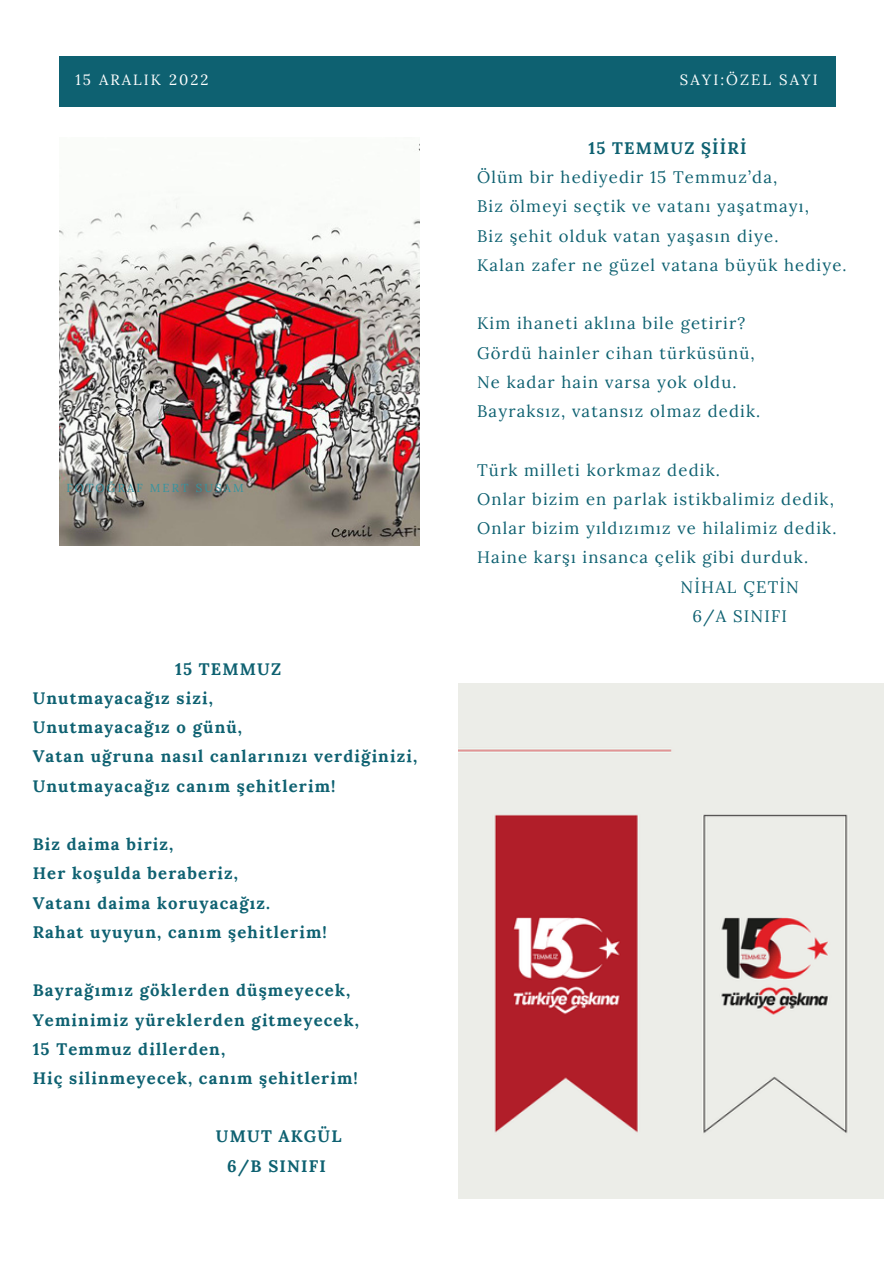
<style>
.page{position:relative;width:893px;height:1264px;background:#fff}
.page>*{position:absolute;margin:0;border:0;box-sizing:border-box;transform-origin:0 0}
.t1{font:16.65px/29.2px "Lora";letter-spacing:.07em;color:#0e6171}
.t2{font:700 16.65px/29.2px "Lora";letter-spacing:.07em;color:#0e6171}
.t3{font:14.85px "Lora";letter-spacing:-.305em;color:#fff}
.t4{font:14.85px "Lora";letter-spacing:-.005em;color:#fff}
.t5{font:11.55px "Lora";letter-spacing:.18em;color:#3494a0}
</style>
<div class="page">
<img style="left:59px;top:148px;width:360px;height:397px">
<div style="left:59px;top:56px;width:776px;height:51px;background:#0e6171"></div>
<img style="left:458px;top:683px;width:425px;height:515px">
<p class="t3" style="left:75px;top:70px;width:159px">21 52 AARĞAULSI TK O2S0 2 20 2 0</p>
<p class="t4" style="left:680px;top:70px;width:139px">SAYI:ÖZCELİLSTA2Y9I</p>
<p class="t2" style="left:588px;top:133px;width:159px">15 TEMMUZ ŞİİRİ</p>
<p class="t1" style="left:477px;top:162px;width:371px">Ölüm bir hediyedir 15 Temmuz’da,<br>Biz ölmeyi seçtik ve vatanı yaşatmayı,<br>Biz şehit olduk vatan yaşasın diye.<br>Kalan zafer ne güzel vatana büyük hediye.</p>
<p class="t5" style="left:66px;top:480px;width:179px">FOTOĞRAF MERT SUSAM</p>
<p class="t2" style="left:33px;top:654px;width:386px;text-indent:142px">15 TEMMUZ<br>Unutmayacağız sizi,<br>Unutmayacağız o günü,<br>Vatan uğruna nasıl canlarınızı verdiğinizi,<br>Unutmayacağız canım şehitlerim!</p>
<p class="t2" style="left:33px;top:829px;width:296px">Biz daima biriz,<br>Her koşulda beraberiz,<br>Vatanı daima koruyacağız.<br>Rahat uyuyun, canım şehitlerim!</p>
<p class="t2" style="left:33px;top:975px;width:328px">Bayrağımız göklerden düşmeyecek,<br>Yeminimiz yüreklerden gitmeyecek,<br>15 Temmuz dillerden,<br>Hiç silinmeyecek, canım şehitlerim!</p>
<p class="t2" style="left:216px;top:1121px;width:127px;text-align:center">UMUT AKGÜL<br>6/B SINIFI</p>
<p class="t1" style="left:477px;top:308px;width:285px">Kim ihaneti aklına bile getirir?<br>Gördü hainler cihan türküsünü,<br>Ne kadar hain varsa yok oldu.<br>Bayraksız, vatansız olmaz dedik.</p>
<p class="t1" style="left:477px;top:455px;width:244px">Türk milleti korkmaz dedik.</p>
<p class="t1" style="left:477px;top:484px;width:358px">Onlar bizim en parlak istikbalimiz dedik,</p>
<p class="t1" style="left:477px;top:513px;width:361px">Onlar bizim yıldızımız ve hilalimiz dedik.</p>
<p class="t1" style="left:477px;top:542px;width:332px">Haine karşı insanca çelik gibi durduk.</p>
<p class="t1" style="left:680px;top:572px;width:120px">NİHAL ÇETİN</p>
<p class="t1" style="left:692px;top:601px;width:96px">6/A SINIFI</p>
</div>
